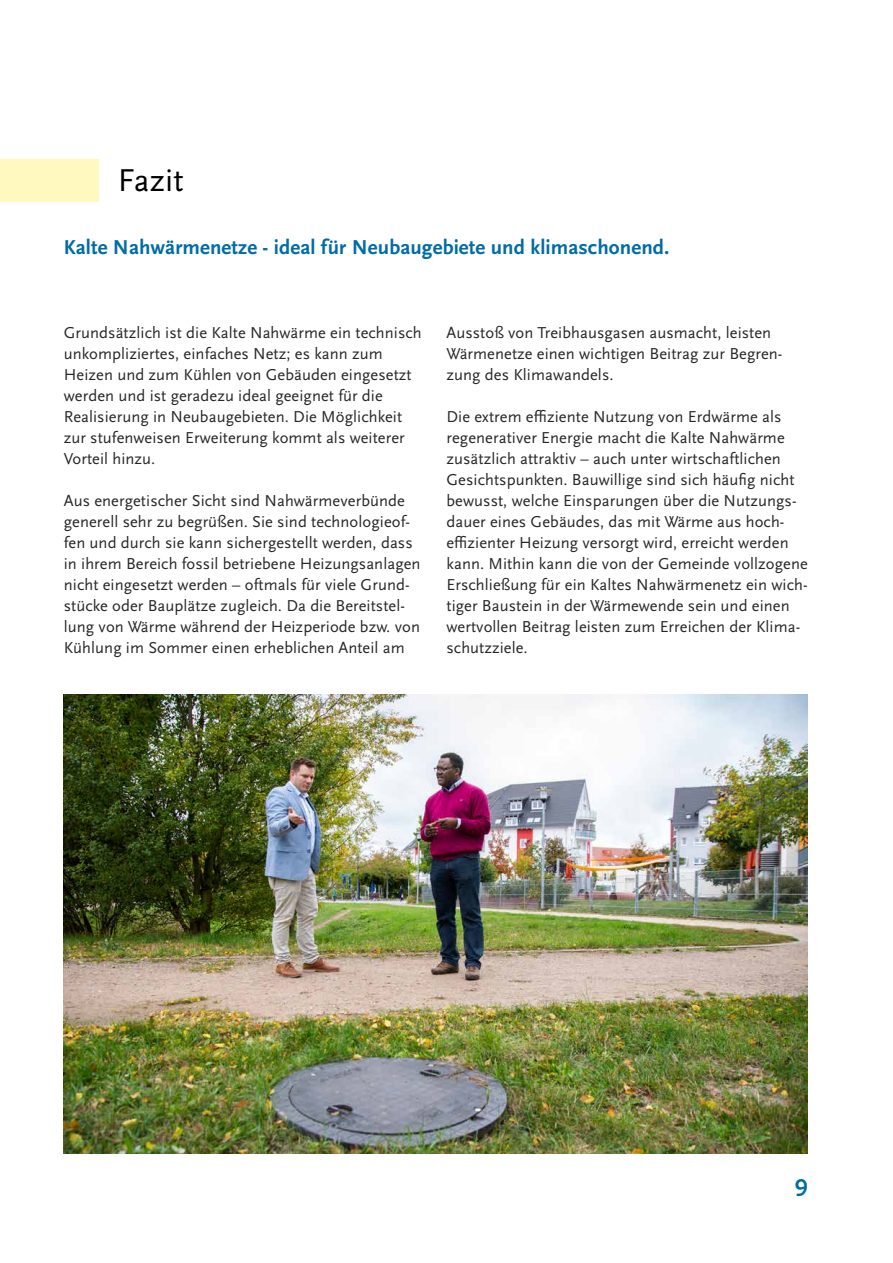
<style>
.page{position:relative;width:893px;height:1263px;background:#fff}
.page>*{position:absolute;margin:0;border:0;box-sizing:border-box;transform-origin:0 0}
.t1{font:33px "Scala Sans Pro";letter-spacing:.005em;color:#000}
.t2{font:700 24px "Scala Sans Pro";color:#006ca6}
.Einleitung{font:700 21px "Scala Sans Pro";letter-spacing:.005em;color:#006ca6}
.Fließtext_links{font:16.5px/21px "Scala Sans Pro";letter-spacing:.005em;color:#282827}
</style>
<div class="page">
<div style="left:0;top:159px;width:99px;height:43px;background:#fff8bf"></div>
<img style="left:64px;top:695px;width:744px;height:458px">
<h1 class="t1" style="left:118px;top:161px;width:67px">Fazit</h1>
<p class="Einleitung" style="left:64px;top:235px;width:607px">Kalte Nahwärmenetze - ideal für Neubaugebiete und klimaschonend.</p>
<p class="Fließtext_links" style="left:64px;top:322px;width:359px">Grundsätzlich ist die Kalte Nahwärme ein technisch unkompliziertes, einfaches Netz; es kann zum Heizen und zum Kühlen von Gebäuden eingesetzt werden und ist geradezu ideal geeignet für die Realisierung in Neubaugebieten. Die Möglichkeit zur stufenweisen Erweiterung kommt als weiterer Vorteil hinzu.</p>
<p class="Fließtext_links" style="left:64px;top:490px;width:358px">Aus energetischer Sicht sind Nahwärmeverbünde generell sehr zu begrüßen. Sie sind technologieof&shy;fen und durch sie kann sichergestellt werden, dass in ihrem Bereich fossil betriebene Heizungsanlagen nicht eingesetzt werden – oftmals für viele Grund&shy;stücke oder Bauplätze zugleich. Da die Bereitstel&shy;lung von Wärme während der Heizperiode bzw. von Kühlung im Sommer einen erheblichen Anteil am</p>
<p class="Fließtext_links" style="left:446px;top:322px;width:338px">Ausstoß von Treibhausgasen ausmacht, leisten<br>Wärmenetze einen wichtigen Beitrag zur Begren&shy;zung des Klimawandels.</p>
<p class="Fließtext_links" style="left:446px;top:406px;width:363px">Die extrem effiziente Nutzung von Erdwärme als regenerativer Energie macht die Kalte Nahwärme zusätzlich attraktiv – auch unter wirtschaftlichen Gesichtspunkten. Bauwillige sind sich häufig nicht bewusst, welche Einsparungen über die Nutzungs&shy;dauer eines Gebäudes, das mit Wärme aus hoch&shy;effizienter Heizung versorgt wird, erreicht werden kann. Mithin kann die von der Gemeinde vollzogene Erschließung für ein Kaltes Nahwärmenetz ein wich&shy;tiger Baustein in der Wärmewende sein und einen wertvollen Beitrag leisten zum Erreichen der Klima&shy;schutzziele.</p>
<h2 class="t2" style="left:795px;top:1170px;width:15px">9</h2>
</div>
